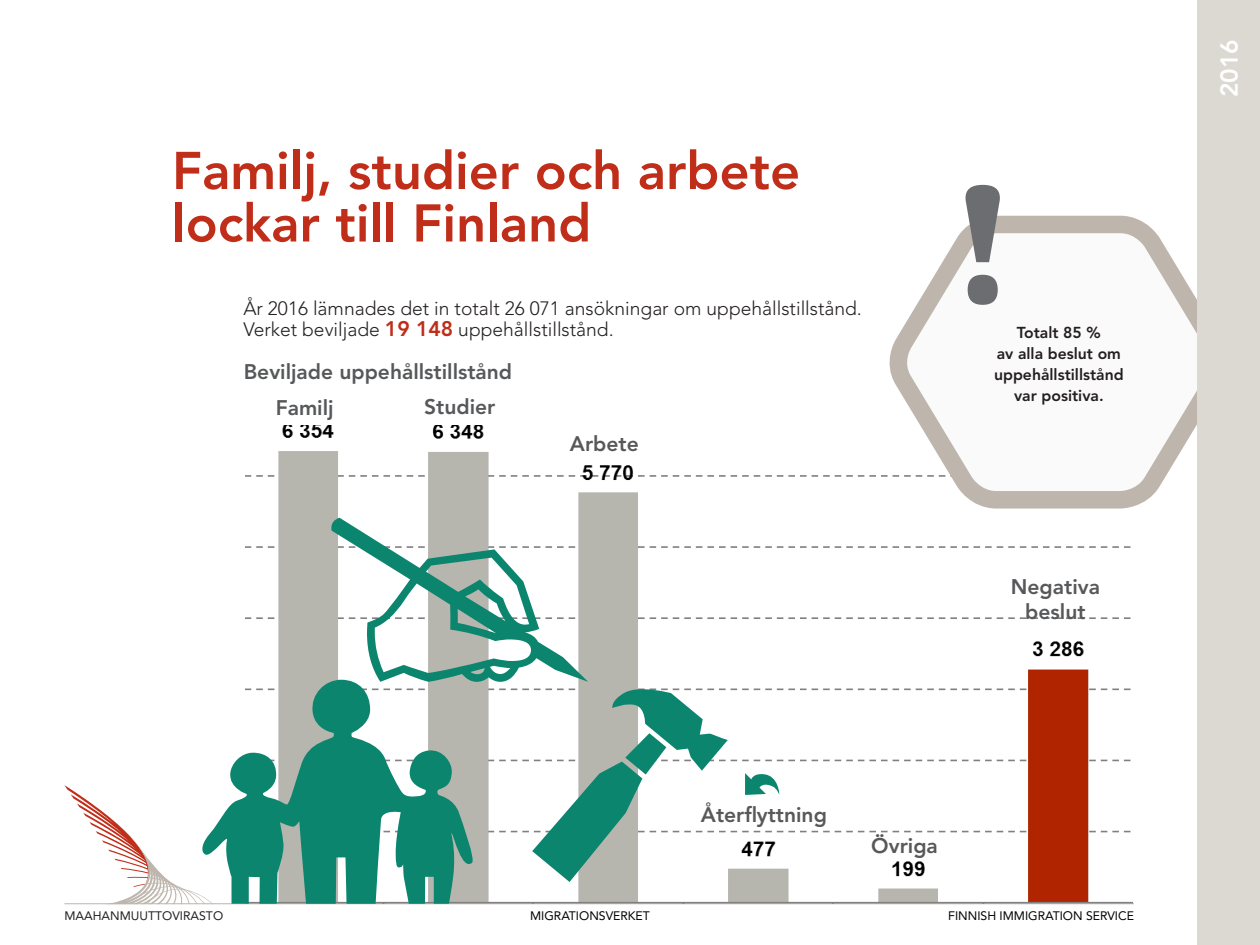
<style>
.page{position:relative;width:1260px;height:945px;background:#fff}
.page>*{position:absolute;margin:0;border:0;box-sizing:border-box;transform-origin:0 0}
.sitaatti{font:700 175px "Britannic";color:#6c6d70}
.otsikko{font:800 52.5px/52.5px "Avenir LT Std";color:#c02d19}
.t1{font:800 24.5px "Avenir LT Std";color:#fff}
.sitaatti-2{font:800 21px/25.2px "Avenir LT Std";color:#57585a;text-align:center}
.Leipäteksti{font:300 19.25px/21px "Avenir LT Std";color:#231f20}
.laatikkoteksti{font:800 15.75px/21px "Avenir LT Std";color:#231f20;text-align:center}
.t2{font:12.25px "Avenir LT Std";color:#000}
.t3{font:12.25px "Avenir LT Std";color:#231f20}
.s1{font-weight:800;font-size:21px;color:#c02d19}
</style>
<div class="page">
<div style="left:1197px;top:0;width:63px;height:945px;background:#dcd8d2"></div>
<svg style="left:64px;top:785px;width:134px;height:118px"></svg>
<hr style="left:64px;top:903px;width:1070px;height:1px;background:#beb6ad">
<img style="left:245px;top:426px;width:888px;height:477px">
<svg style="left:879px;top:215px;width:318px;height:330px"></svg>
<svg style="left:198px;top:680px;width:278px;height:224px"></svg>
<svg style="left:331px;top:518px;width:397px;height:364px"></svg>
<svg style="left:745px;top:773px;width:34px;height:22px"></svg>
<p class="otsikko" style="left:172px;top:145px;width:630px">Familj, studier och arbete lockar till Finland</p>
<p class="Leipäteksti" style="left:243px;top:298px;width:620px">År 2016 lämnades det in totalt 26 071 ansökningar om uppehållstillstånd.<br>Verket beviljade <span class="s1">19 148</span> uppehållstillstånd.</p>
<p class="sitaatti-2" style="left:244px;top:359px;width:270px">Beviljade uppehållstillstånd</p>
<p class="sitaatti-2" style="left:276px;top:395px;width:59px">Familj</p>
<p class="sitaatti-2" style="left:424px;top:394px;width:73px">Studier</p>
<p class="sitaatti-2" style="left:570px;top:431px;width:70px">Arbete</p>
<p class="sitaatti" style="left:951px;top:146px;width:65px">!</p>
<p class="laatikkoteksti" style="left:994px;top:322px;width:131px">Totalt 85 %<br>av alla beslut om uppehållstillstånd var positiva.</p>
<p class="sitaatti-2" style="left:1011px;top:574px;width:91px">Negativa beslut</p>
<p class="sitaatti-2" style="left:701px;top:802px;width:128px">Återflyttning</p>
<p class="sitaatti-2" style="left:871px;top:833px;width:68px">Övriga</p>
<p class="t3" style="left:64px;top:909px;width:160px">MAAHANMUUTTOVIRASTO</p>
<p class="t2" style="left:530px;top:909px;width:121px">MIGRATIONSVERKET</p>
<p class="t2" style="left:948px;top:909px;width:187px">FINNISH IMMIGRATION SERVICE</p>
<p class="t1" style="left:1215px;top:97px;width:60px;rotate:-90deg">2016</p>
</div>
